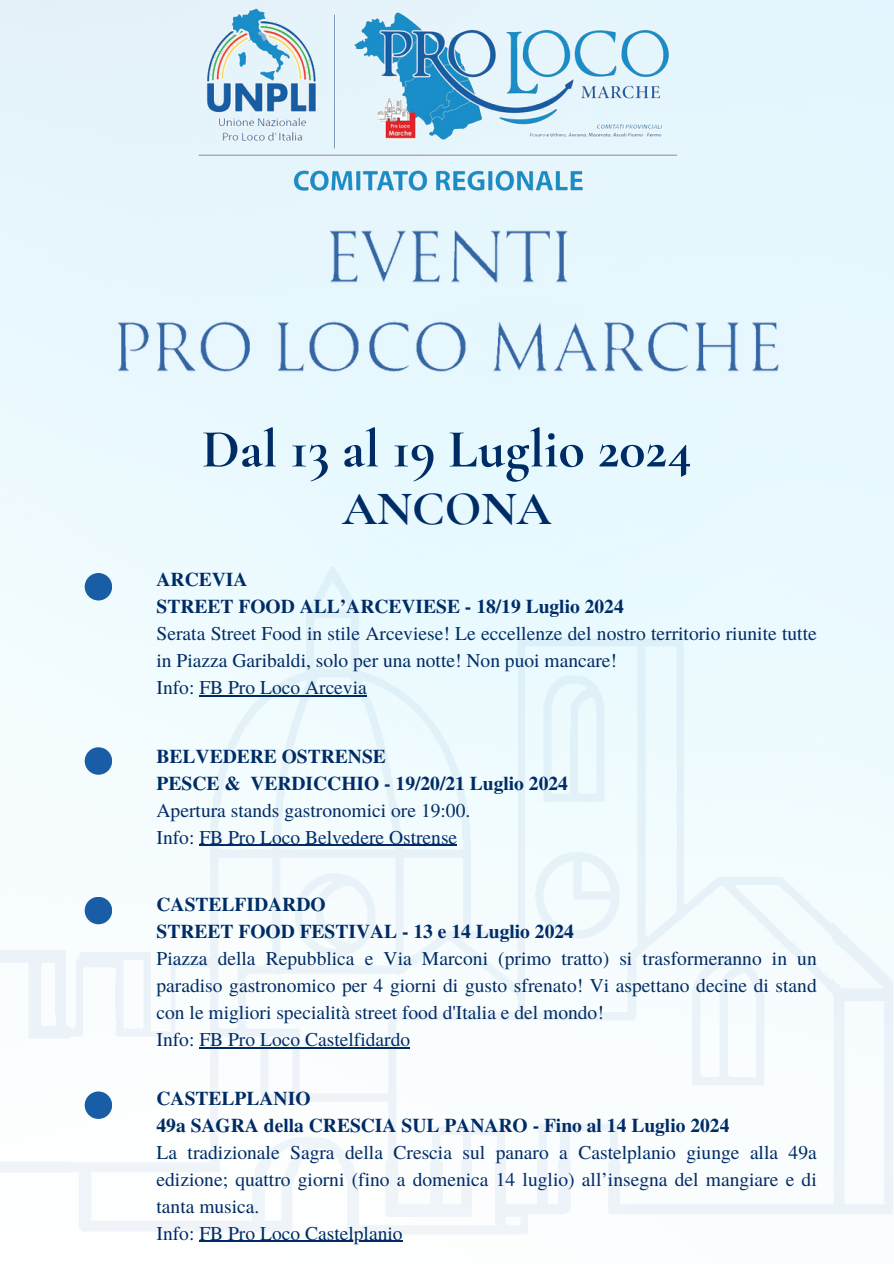
<style>
.page{position:relative;width:894px;height:1264px;background:#fff}
.page>*{position:absolute;margin:0;border:0;box-sizing:border-box;transform-origin:0 0}
.t1{font:700 54.15px "Cormorant Garamond";color:#002c66}
.t2{font:700 48px "Cormorant Garamond";color:#002c66}
.t3{font:19.5px/27px "Te X Gyre Termes";color:#002c66;text-align:justify}
.t4{font:700 19.5px "Te X Gyre Termes";color:#002c66}
</style>
<div class="page">
<img style="left:190px;top:0;width:512px;height:200px">
<img style="left:0;top:540px;width:893px;height:723px">
<img style="left:318px;top:223px;width:257px;height:70px">
<img style="left:112px;top:315px;width:668px;height:66px">
<hr style="left:199px;top:695px;width:168px;height:1px;background:#002c66">
<hr style="left:199px;top:844px;width:258px;height:2px;background:#002c66">
<hr style="left:199px;top:1047px;width:211px;height:1px;background:#002c66">
<hr style="left:199px;top:1240px;width:203px;height:1px;background:#002c66">
<div style="left:85px;top:573px;width:27px;height:27px;background:#185da5;border-radius:50%"></div>
<div style="left:85px;top:747px;width:27px;height:27px;background:#185da5;border-radius:50%"></div>
<div style="left:85px;top:896px;width:27px;height:28px;background:#185da5;border-radius:50%"></div>
<div style="left:85px;top:1091px;width:27px;height:27px;background:#185da5;border-radius:50%"></div>
<p class="t1" style="left:202px;top:416px;width:491px">Dal 13 al 19 Luglio 2024</p>
<p class="t2" style="left:342px;top:479px;width:210px">ANCONA</p>
<h1 class="t4" style="left:156px;top:564px;width:92px">ARCEVIA</h1>
<p class="t4" style="left:156px;top:591px;width:468px">STREET FOOD ALL’ARCEVIESE - 18/19 Luglio 2024</p>
<p class="t3" style="left:156px;top:619px;width:661px">Serata Street Food in stile Arceviese! Le eccellenze del nostro territorio riunite tutte in Piazza Garibaldi, solo per una notte! Non puoi mancare!</p>
<p class="t3" style="left:156px;top:673px;width:212px">Info: FB Pro Loco Arcevia</p>
<p class="t4" style="left:156px;top:740px;width:231px">BELVEDERE OSTRENSE</p>
<p class="t4" style="left:156px;top:767px;width:413px">PESCE &amp; VERDICCHIO - 19/20/21 Luglio 2024</p>
<p class="t3" style="left:156px;top:795px;width:315px">Apertura stands gastronomici ore 19:00.</p>
<p class="t3" style="left:156px;top:822px;width:302px">Info: FB Pro Loco Belvedere Ostrense</p>
<p class="t4" style="left:156px;top:889px;width:170px">CASTELFIDARDO</p>
<p class="t4" style="left:156px;top:916px;width:419px">STREET FOOD FESTIVAL - 13 e 14 Luglio 2024</p>
<p class="t3" style="left:156px;top:944px;width:661px">Piazza della Repubblica e Via Marconi (primo tratto) si trasformeranno in un paradiso gastronomico per 4 giorni di gusto sfrenato! Vi aspettano decine di stand con le migliori specialità street food d'Italia e del mondo!</p>
<p class="t3" style="left:156px;top:1025px;width:255px">Info: FB Pro Loco Castelfidardo</p>
<p class="t4" style="left:156px;top:1082px;width:155px">CASTELPLANIO</p>
<p class="t4" style="left:156px;top:1109px;width:574px">49a SAGRA della CRESCIA SUL PANARO - Fino al 14 Luglio 2024</p>
<p class="t3" style="left:156px;top:1137px;width:661px">La tradizionale Sagra della Crescia sul panaro a Castelplanio giunge alla 49a edizione; quattro giorni (fino a domenica 14 luglio) all’insegna del mangiare e di tanta musica.</p>
<p class="t3" style="left:156px;top:1218px;width:247px">Info: FB Pro Loco Castelplanio</p>
</div>
